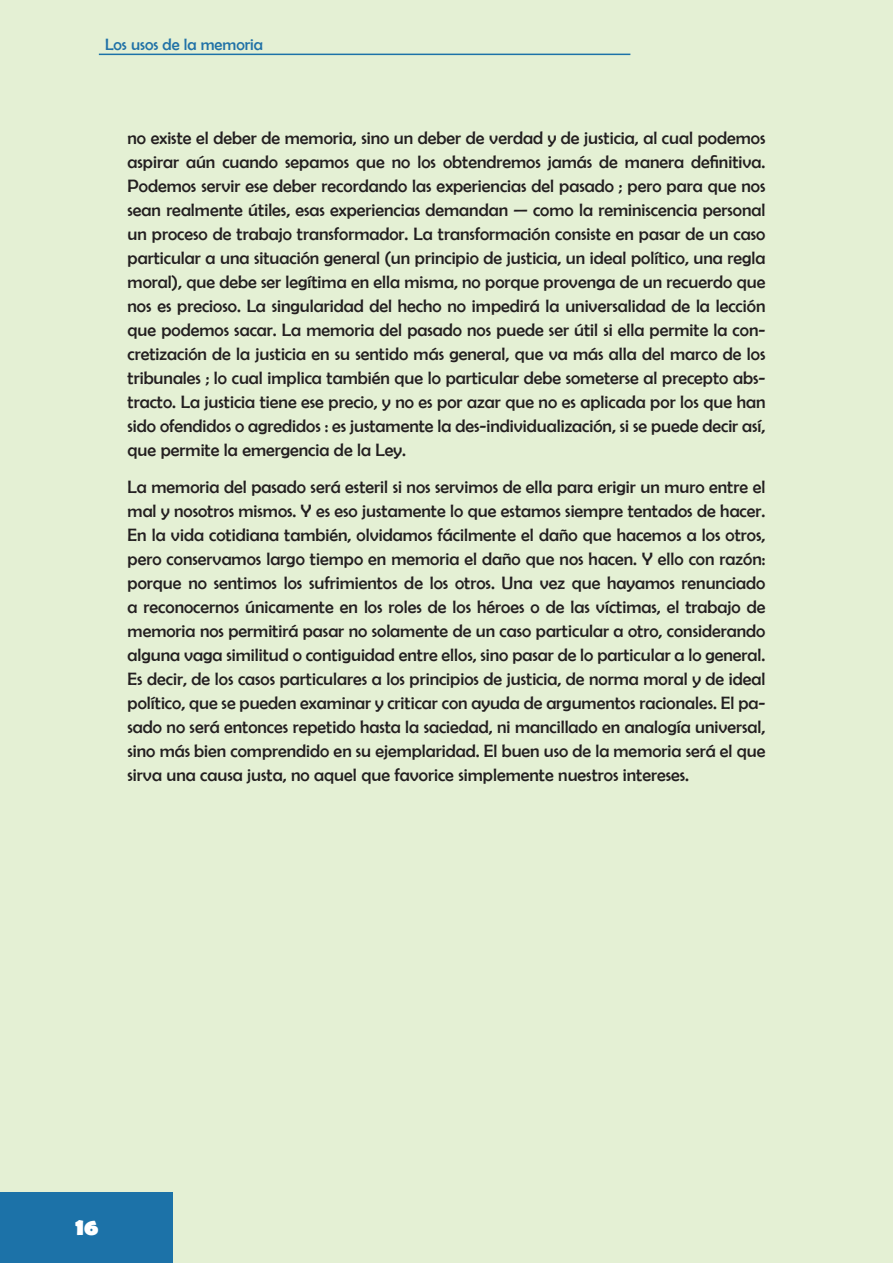
<style>
.page{position:relative;width:893px;height:1263px;background:#e4f0d4}
.page>*{position:absolute;margin:0;border:0;box-sizing:border-box;transform-origin:0 0}
.t1{font:700 24px "Berlin Sans FB";color:#fff}
.t2{font:18px/24px "Berlin Sans FB";color:#231f20;text-align:justify}
.t3{font:16.5px "Berlin Sans FB";color:#2172a7}
</style>
<div class="page">
<div style="left:1px;top:1193px;width:172px;height:70px;background:#1c72a8"></div>
<hr style="left:99px;top:54px;width:531px;height:1px;background:#1c72a8">
<p class="t3" style="left:105px;top:35px;width:160px">Los usos de la memoria</p>
<p class="t2" style="left:128px;top:125px;width:639px">no existe el deber de memoria, sino un deber de verdad y de justicia, al cual podemos aspirar aún cuando sepamos que no los obtendremos jamás de manera definitiva.<br>Podemos servir ese deber recordando las experiencias del pasado ; pero para que nos sean realmente útiles, esas experiencias demandan — como la reminiscencia personal un proceso de trabajo transformador. La transformación consiste en pasar de un caso particular a una situación general (un principio de justicia, un ideal político, una regla moral), que debe ser legítima en ella misma, no porque provenga de un recuerdo que nos es precioso. La singularidad del hecho no impedirá la universalidad de la lección que podemos sacar. La memoria del pasado nos puede ser útil si ella permite la con&shy;cretización de la justicia en su sentido más general, que va más alla del marco de los tribunales ; lo cual implica también que lo particular debe someterse al precepto abs&shy;tracto. La justicia tiene ese precio, y no es por azar que no es aplicada por los que han sido ofendidos o agredidos : es justamente la des-individualización, si se puede decir así, que permite la emergencia de la Ley.</p>
<p class="t2" style="left:128px;top:474px;width:639px">La memoria del pasado será esteril si nos servimos de ella para erigir un muro entre el mal y nosotros mismos. Y es eso justamente lo que estamos siempre tentados de hacer.<br>En la vida cotidiana también, olvidamos fácilmente el daño que hacemos a los otros, pero conservamos largo tiempo en memoria el daño que nos hacen. Y ello con razón: porque no sentimos los sufrimientos de los otros. Una vez que hayamos renunciado a reconocernos únicamente en los roles de los héroes o de las víctimas, el trabajo de memoria nos permitirá pasar no solamente de un caso particular a otro, considerando alguna vaga similitud o contiguidad entre ellos, sino pasar de lo particular a lo general.<br>Es decir, de los casos particulares a los principios de justicia, de norma moral y de ideal político, que se pueden examinar y criticar con ayuda de argumentos racionales. El pa&shy;sado no será entonces repetido hasta la saciedad, ni mancillado en analogía universal, sino más bien comprendido en su ejemplaridad. El buen uso de la memoria será el que sirva una causa justa, no aquel que favorice simplemente nuestros intereses.</p>
<h1 class="t1" style="left:75px;top:1213px;width:25px">16</h1>
</div>
